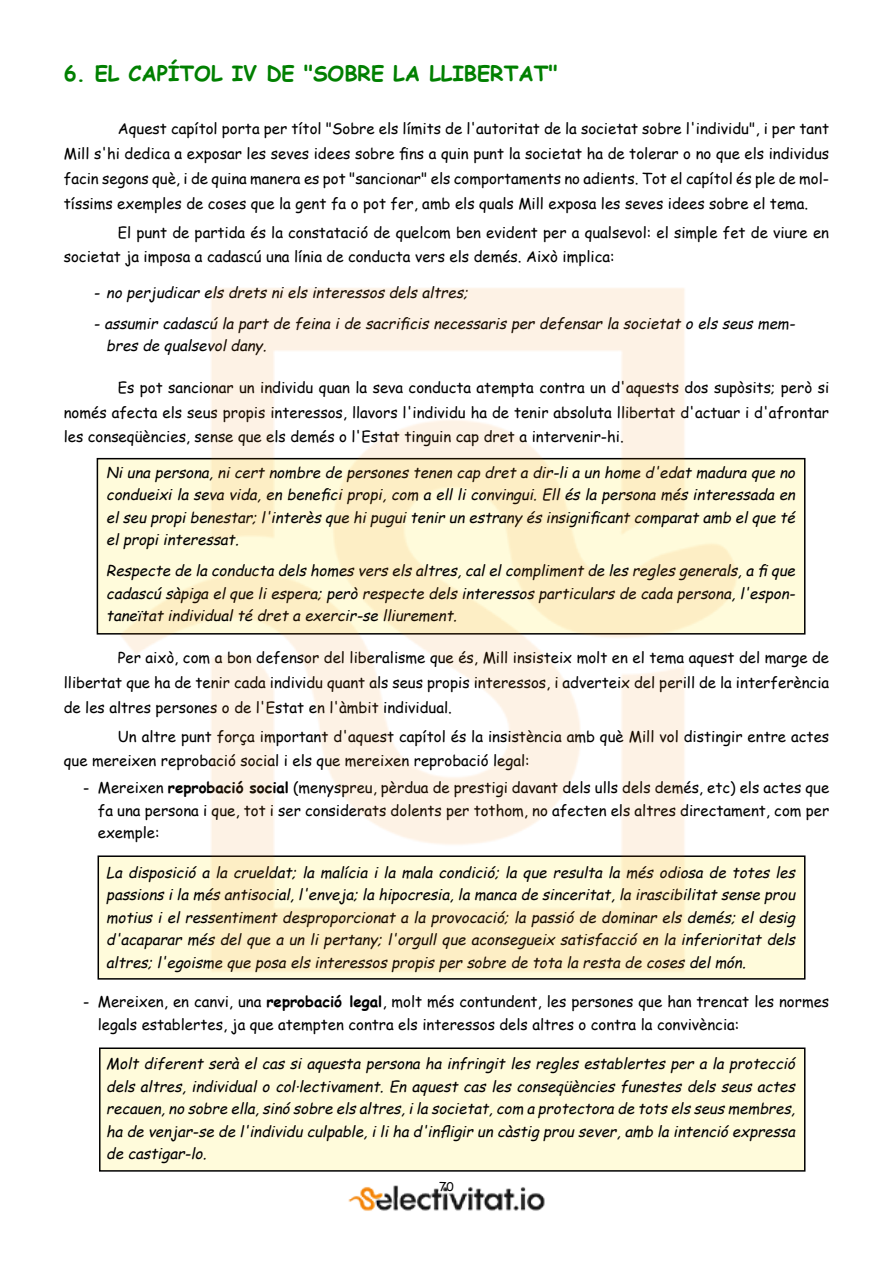
<style>
.page{position:relative;width:893px;height:1263px;background:#fff}
.page>*{position:absolute;margin:0;border:0;box-sizing:border-box;transform-origin:0 0}
.t1{font:700 21px "Comic Sans MS";color:#008000}
.t2{font:15px/24.8px "Comic Sans MS";color:#000;text-align:justify}
.t3{font:italic 15px/22.5px "Comic Sans MS";color:#000;text-align:justify}
.t4{font:12px "Comic Sans MS";color:#000}
.s1{font-weight:700}
</style>
<div class="page">
<img style="left:96px;top:288px;width:710px;height:923px">
<h1 class="t1" style="left:64px;top:57px;width:495px">6. EL CAPÍTOL IV DE "SOBRE LA LLIBERTAT"</h1>
<p class="t2" style="left:64px;top:116px;width:767px;text-indent:54px">Aquest capítol porta per títol "Sobre els límits de l'autoritat de la societat sobre l'individu", i per tant Mill s'hi dedica a exposar les seves idees sobre fins a quin punt la societat ha de tolerar o no que els individus facin segons què, i de quina manera es pot "sancionar" els comportaments no adients. Tot el capítol és ple de mol&shy;tíssims exemples de coses que la gent fa o pot fer, amb els quals Mill exposa les seves idees sobre el tema.</p>
<p class="t2" style="left:64px;top:219px;width:767px;text-indent:54px">El punt de partida és la constatació de quelcom ben evident per a qualsevol: el simple fet de viure en societat ja imposa a cadascú una línia de conducta vers els demés. Això implica:</p>
<p class="t3" style="left:94px;top:280px;width:379px">- no perjudicar els drets niels interessos dels altres;</p>
<p class="t3" style="left:106px;top:311px;width:694px;text-indent:-13px">- assumir cadascú la part de feina i de sacrificis necessaris per defensar la societat o els seus mem&shy;bres de qualsevoldany.</p>
<p class="t2" style="left:64px;top:375px;width:767px;text-indent:54px">Es pot sancionar un individu quan la seva conducta atempta contra un d'aquests dos supòsits; però si només afecta els seus propis interessos, llavors l'individu ha de tenir absoluta llibertat d'actuar i d'afrontar les conseqüències, sense que els demés o l'Estat tinguin cap dret a intervenir-hi.</p>
<p class="t3" style="left:106px;top:461px;width:694px">Niuna persona,nicert nombre de persones tenen cap dret a dir-lia un home d'edat madura que no condueixi la seva vida, en benefici propi, com a ell li convingui. Ell és la persona més interessada en elseu propibenestar;l'interès que hipuguitenir un estrany és insignificant comparat amb elque té el propi interessat.</p>
<p class="t3" style="left:106px;top:559px;width:694px">Respecte de la conducta dels homes vers els altres,calelcompliment de les regles generals,a fi que cadascú sàpiga elque liespera;però respecte dels interessos particulars de cada persona,l'espon&shy;taneïtat individualté dret a exercir-se lliurement.</p>
<p class="t2" style="left:64px;top:645px;width:767px;text-indent:54px">Per això, com a bon defensor del liberalisme que és, Mill insisteix molt en el tema aquest del marge de llibertat que ha de tenir cada individu quant als seus propis interessos, i adverteix del perill de la interferència de les altres persones o de l'Estat en l'àmbit individual.</p>
<p class="t2" style="left:64px;top:723px;width:767px;text-indent:54px">Un altre punt força important d'aquest capítol és la insistència amb què Mill vol distingir entre actes que mereixen reprobació social i els que mereixen reprobació legal:</p>
<p class="t2" style="left:98px;top:776px;width:733px;line-height:22.5px;text-indent:-15px">- Mereixen <span class="s1">reprobació social</span> (menyspreu, pèrdua de prestigi davant dels ulls dels demés, etc) els actes que fa una persona i que, tot i ser considerats dolents per tothom, no afecten els altres directament, com per exemple:</p>
<p class="t3" style="left:106px;top:860px;width:694px">La disposició a la crueldat; la malícia i la mala condició; la que resulta la més odiosa de totes les passions ila més antisocial,l'enveja;la hipocresia,la manca de sinceritat,la irascibilitat sense prou motius i el ressentiment desproporcionat a la provocació; la passió de dominar els demés; el desig d'acaparar més del que a un li pertany; l'orgull que aconsegueix satisfacció en la inferioritat dels altres;l'egoisme que posa els interessos propis per sobre de tota la resta de coses delmón.</p>
<p class="t2" style="left:98px;top:990px;width:733px;line-height:22.5px;text-indent:-15px">- Mereixen, en canvi, una <span class="s1">reprobació legal</span>, molt més contundent, les persones que han trencat les normes legals establertes, ja que atempten contra els interessos dels altres o contra la convivència:</p>
<p class="t3" style="left:106px;top:1052px;width:694px">Molt diferent serà el cas si aquesta persona ha infringit les regles establertes per a la protecció dels altres, individual o col·lectivament. En aquest cas les conseqüències funestes dels seus actes recauen,no sobre ella,sinó sobre els altres,ila societat,com a protectora de tots els seus membres, ha de venjar-se de l'individu culpable,iliha d'infligir un càstig prou sever,amb la intenció expressa de castigar-lo.</p>
<p class="t4" style="left:439px;top:1178px;width:16px">70</p>
</div>
